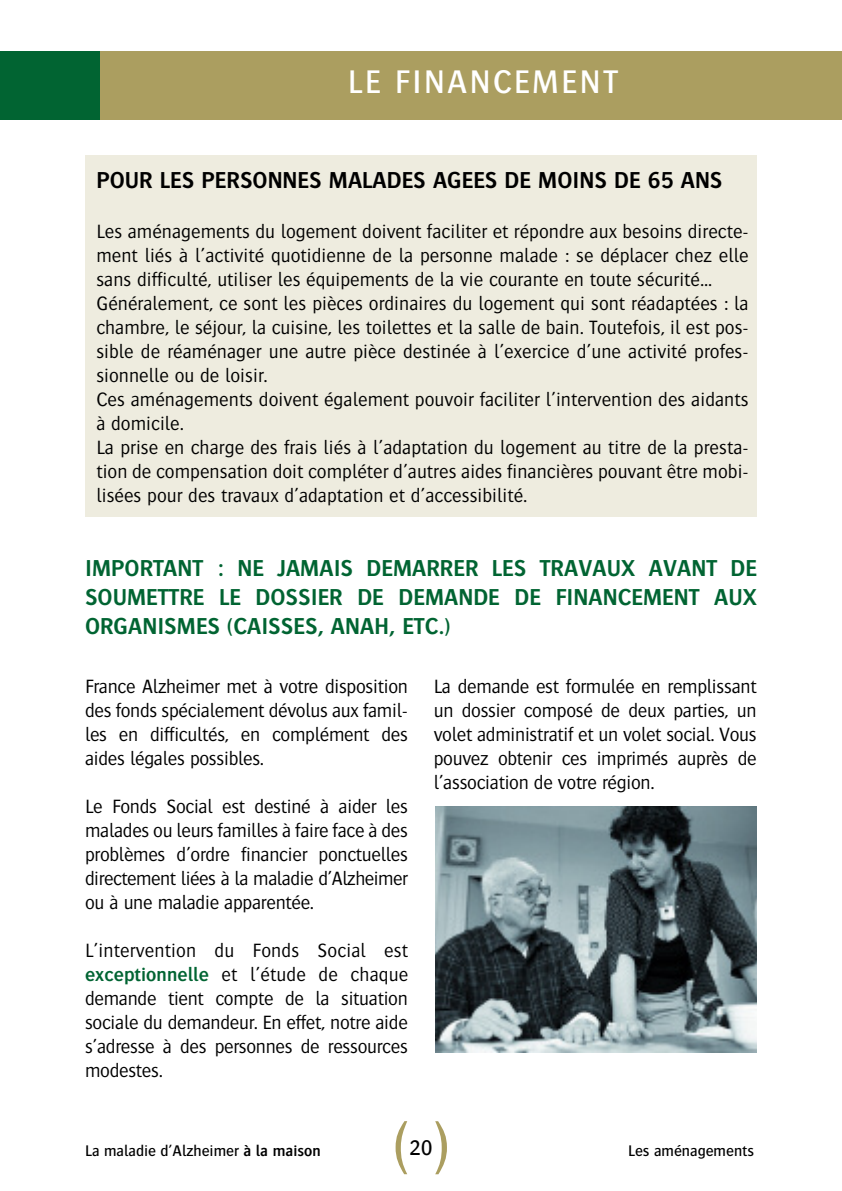
<style>
.page{position:relative;width:842px;height:1191px;background:#fff}
.page>*{position:absolute;margin:0;border:0;box-sizing:border-box;transform-origin:0 0}
.t1{font:500 72px "Bosis";color:#ab9e60}
.t2{font:500 34px "Bosis";letter-spacing:.055em;color:#fff}
.t3{font:600 24px/28.8px "Bosis";color:#016432;text-align:justify}
.t4{font:600 24px "Bosis";color:#000}
.t5{font:500 22px "Bosis";color:#000}
.t6{font:300 20px/24px "Bosis";color:#000;text-align:justify}
.t7{font:500 16px "Bosis";color:#000}
.s1{font-weight:600;color:#016432}
.s2{font-weight:600}
</style>
<div class="page">
<div style="left:0;top:51px;width:100px;height:68px;background:#016432"></div>
<div style="left:100px;top:51px;width:742px;height:68px;background:#ab9e60"></div>
<div style="left:85px;top:155px;width:672px;height:361px;background:#eeecdf"></div>
<img style="left:435px;top:807px;width:322px;height:245px">
<h2 class="t2" style="left:348px;top:61px;width:272px">LE FINANCEMENT</h2>
<p class="t4" style="left:96px;top:166px;width:628px">POUR LES PERSONNES MALADES AGEES DE MOINS DE 65 ANS</p>
<p class="t6" style="left:96px;top:219px;width:654px;text-align:left">Les aménagements du logement doivent faciliter et répondre aux besoins directe&shy;ment liés à l’activité quotidienne de la personne malade : se déplacer chez elle sans difficulté, utiliser les équipements de la vie courante en toute sécurité… Généralement, ce sont les pièces ordinaires du logement qui sont réadaptées : la chambre, le séjour, la cuisine, les toilettes et la salle de bain. Toutefois, il est pos&shy;sible de réaménager une autre pièce destinée à l’exercice d’une activité profes&shy;sionnelle ou de loisir.<br>Ces aménagements doivent également pouvoir faciliter l’intervention des aidants à domicile.<br>La prise en charge des frais liés à l’adaptation du logement au titre de la presta&shy;tion de compensation doit compléter d’autres aides financières pouvant être mobi&shy;lisées pour des travaux d’adaptation et d’accessibilité.</p>
<p class="t3" style="left:85px;top:553px;width:673px">IMPORTANT : NE JAMAIS DEMARRER LES TRAVAUX AVANT DE SOUMETTRE LE DOSSIER DE DEMANDE DE FINANCEMENT AUX ORGANISMES (CAISSES, ANAH, ETC.)</p>
<p class="t6" style="left:85px;top:673px;width:324px">France Alzheimer met à votre disposition des fonds spécialement dévolus aux famil&shy;les en difficultés, en complément des aides légales possibles.</p>
<p class="t6" style="left:85px;top:793px;width:325px">Le Fonds Social est destiné à aider les malades ou leurs familles à faire face à des problèmes d’ordre financier ponctuelles directement liées à la maladie d’Alzheimer ou à une maladie apparentée.</p>
<p class="t6" style="left:85px;top:937px;width:325px">L’intervention du Fonds Social est <span class="s1">exceptionnelle</span> et l’étude de chaque demande tient compte de la situation sociale du demandeur. En effet, notre aide s’adresse à des personnes de ressources modestes.</p>
<p class="t6" style="left:434px;top:673px;width:324px">La demande est formulée en remplissant un dossier composé de deux parties, un volet administratif et un volet social. Vous pouvez obtenir ces imprimés auprès de l’association de votre région.</p>
<h1 class="t1" style="left:392px;top:1102px;width:59px">( )</h1>
<p class="t7" style="left:85px;top:1141px;width:237px">La maladie d’Alzheimer <span class="s2">à la maison</span></p>
<p class="t5" style="left:410px;top:1135px;width:24px">20</p>
<p class="t7" style="left:628px;top:1141px;width:128px">Les aménagements</p>
</div>
